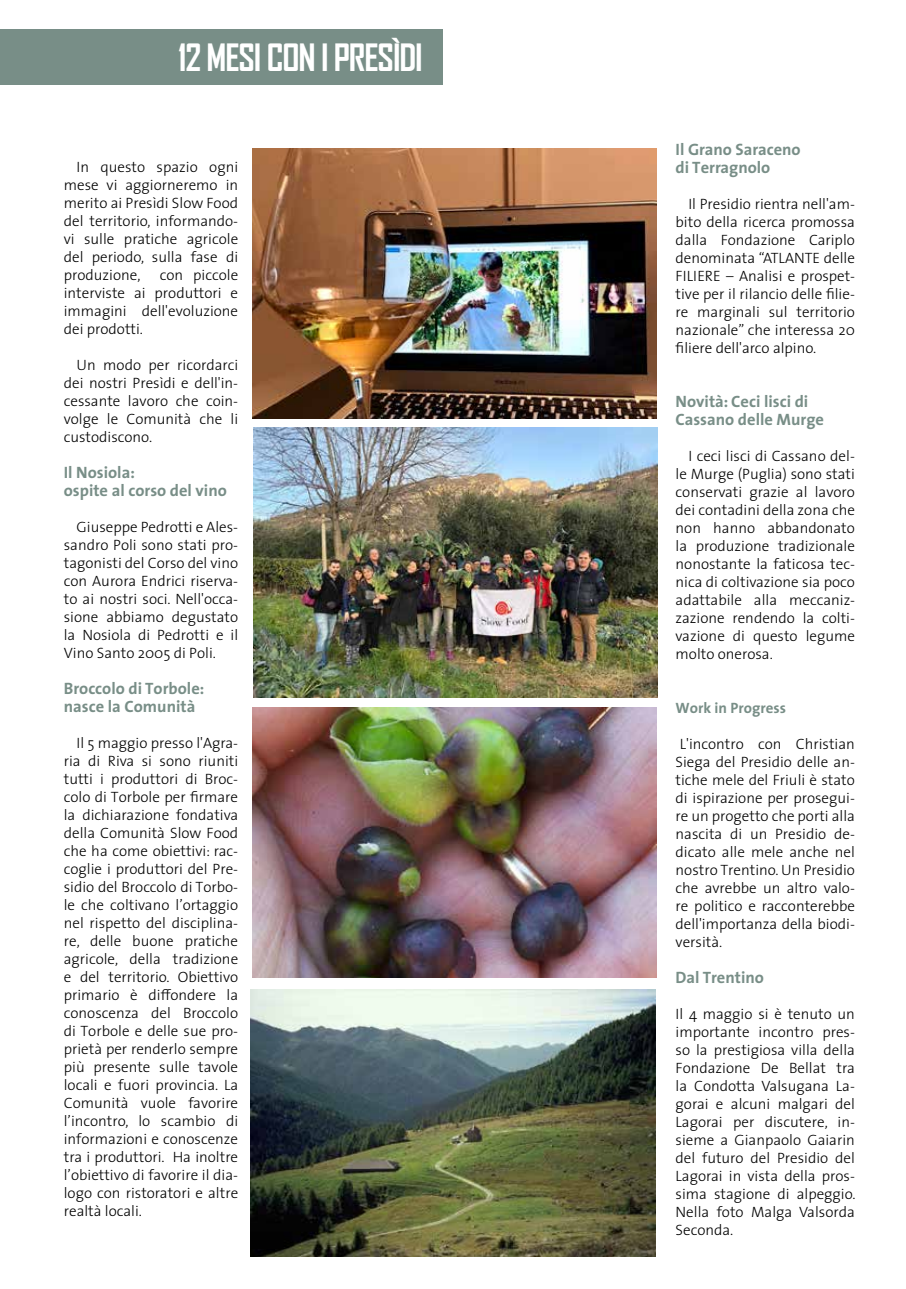
<style>
.page{position:relative;width:906px;height:1289px;background:#fff}
.page>*{position:absolute;margin:0;border:0;box-sizing:border-box;transform-origin:0 0}
.t1{font:700 36px "Agency FB";letter-spacing:-.03em;color:#fff}
.t2{font:700 16.5px/18px "The Sans";color:#788e87}
.t3{font:300 15px/18px "The Sans";color:#000;text-align:justify}
.t4{font:700 15px "The Sans";color:#788e87}
</style>
<div class="page">
<img style="left:253px;top:149px;width:404px;height:269px">
<img style="left:253px;top:428px;width:404px;height:269px">
<div style="left:0;top:30px;width:442px;height:55px;background:#788e87"></div>
<img style="left:252px;top:707px;width:404px;height:270px">
<img style="left:251px;top:989px;width:404px;height:267px">
<h1 class="t1" style="left:178px;top:35px;width:246px">12 MESI CON I PRESÌDI</h1>
<p class="t3" style="left:64px;top:157px;width:176px;text-indent:13px">In questo spazio ogni mese vi aggiorneremo in merito ai Presìdi Slow Food del territorio, informando&shy;vi sulle pratiche agricole del periodo, sulla fase di produzione,</p>
<p class="t3" style="left:64px;top:265px;width:176px;text-indent:96px">con piccole interviste ai produttori e immagini dell'evoluzione dei prodotti.</p>
<p class="t3" style="left:64px;top:355px;width:176px;text-indent:13px">Un modo per ricordarci dei nostri Presìdi e dell'in&shy;cessante lavoro che coin&shy;volge le Comunità che li custodiscono.</p>
<p class="t2" style="left:64px;top:463px;width:165px">Il Nosiola:<br>ospite al corso del vino</p>
<p class="t3" style="left:64px;top:517px;width:176px;text-indent:13px">Giuseppe Pedrotti e Ales&shy;sandro Poli sono stati pro&shy;tagonisti del Corso del vino con Aurora Endrici riserva&shy;to ai nostri soci. Nell'occa&shy;sione abbiamo degustato la Nosiola di Pedrotti e il Vino Santo 2005 di Poli.</p>
<p class="t2" style="left:64px;top:679px;width:142px">Broccolo di Torbole: nasce la Comunità</p>
<p class="t3" style="left:64px;top:733px;width:176px;text-indent:13px">Il 5 maggio presso l'Agra&shy;ria di Riva si sono riuniti tutti i produttori di Broc&shy;colo di Torbole per firmare la dichiarazione fondativa della Comunità Slow Food che ha come obiettivi: rac&shy;coglie i produttori del Pre&shy;sidio del Broccolo di Torbo&shy;le che coltivano l’ortaggio nel rispetto del disciplina&shy;re, delle buone pratiche agricole, della tradizione e del territorio. Obiettivo primario è diffondere la conoscenza del Broccolo di Torbole e delle sue pro&shy;prietà per renderlo sempre più presente sulle tavole locali e fuori provincia. La Comunità vuole favorire l’incontro, lo scambio di informazioni e conoscenze tra i produttori. Ha inoltre l’obiettivo di favorire il dia&shy;logo con ristoratori e altre realtà locali.</p>
<p class="t2" style="left:675px;top:140px;width:127px">Il Grano Saraceno di Terragnolo</p>
<p class="t3" style="left:675px;top:194px;width:181px;text-indent:13px">Il Presidio rientra nell'am&shy;bito della ricerca promossa dalla Fondazione Cariplo denominata “ATLANTE delle FILIERE – Analisi e prospet&shy;tive per il rilancio delle filie&shy;re marginali sul territorio nazionale” che interessa 20 filiere dell'arco alpino.</p>
<p class="t2" style="left:675px;top:392px;width:150px">Novità: Ceci lisci di<br>Cassano delle Murge</p>
<p class="t3" style="left:675px;top:446px;width:181px;text-indent:13px">I ceci lisci di Cassano del&shy;le Murge (Puglia) sono stati conservati grazie al lavoro dei contadini della zona che non hanno abbandonato la produzione tradizionale nonostante la faticosa tec&shy;nica di coltivazione sia poco adattabile alla meccaniz&shy;zazione rendendo la colti&shy;vazione di questo legume molto onerosa.</p>
<p class="t4" style="left:675px;top:695px;width:112px">Work in Progress</p>
<p class="t3" style="left:675px;top:734px;width:181px">L'incontro con Christian Siega del Presidio delle an&shy;tiche mele del Friuli è stato di ispirazione per prosegui&shy;re un progetto che porti alla nascita di un Presidio de&shy;dicato alle mele anche nel nostro Trentino. Un Presidio che avrebbe un altro valo&shy;re politico e racconterebbe dell'importanza della biodi&shy;versità.</p>
<p class="t2" style="left:675px;top:968px;width:90px">Dal Trentino</p>
<p class="t3" style="left:675px;top:1004px;width:181px">Il 4 maggio si è tenuto un importante incontro pres&shy;so la prestigiosa villa della Fondazione De Bellat tra la Condotta Valsugana La&shy;gorai e alcuni malgari del Lagorai per discutere, in&shy;sieme a Gianpaolo Gaiarin del futuro del Presidio del Lagorai in vista della pros&shy;sima stagione di alpeggio.<br>Nella foto Malga Valsorda Seconda.</p>
</div>
